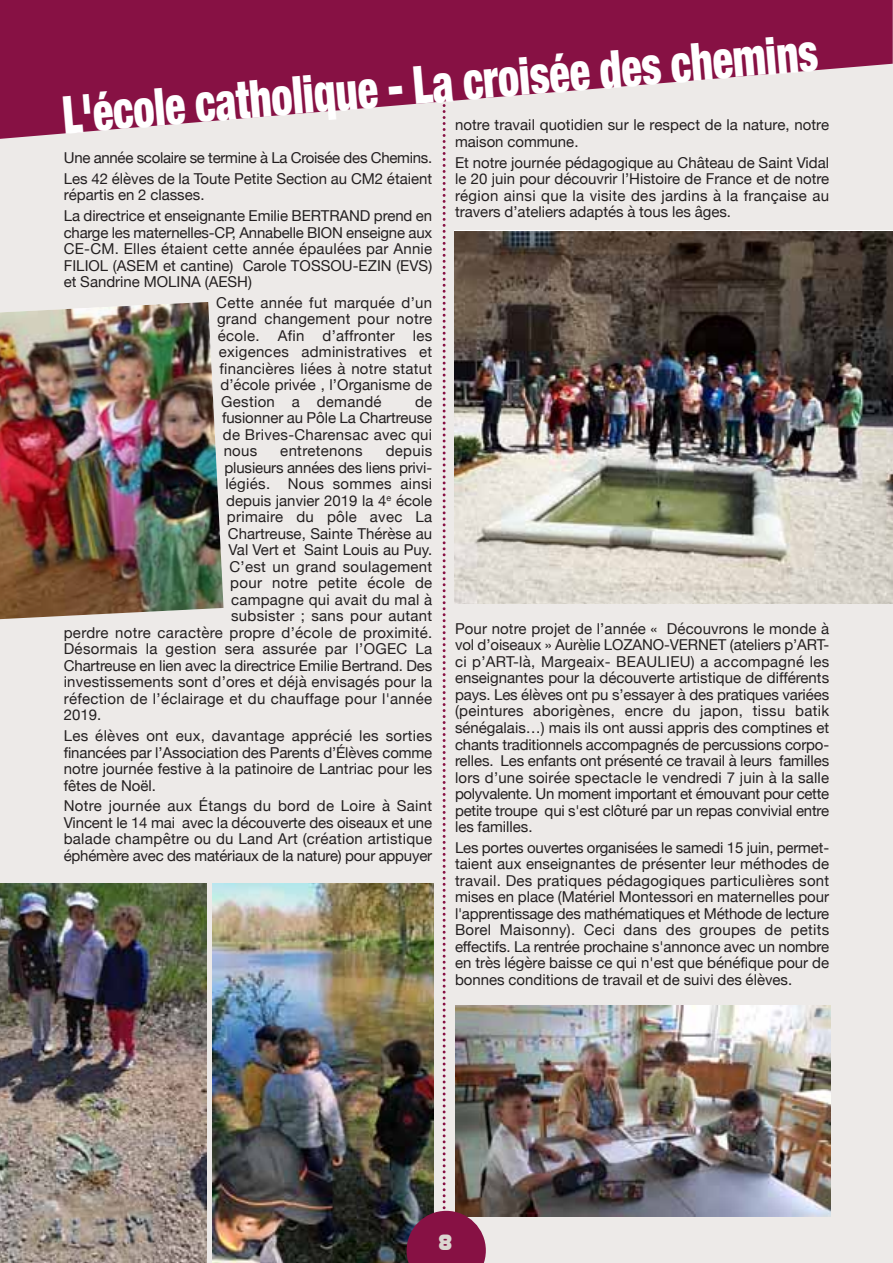
<style>
.page{position:relative;width:893px;height:1263px;background:#edeae8}
.page>*{position:absolute;margin:0;border:0;box-sizing:border-box;transform-origin:0 0}
.t1{font:900 condensed 52.5px "Helvetica Neue";color:#fff;scale:.8 1}
.t2{font:27px "Dokyo";color:#dbd6d0}
.t3{font:15px/16.5px "Helvetica Neue";color:#231f20;text-align:justify}
.t4{font:15px "Helvetica Neue";letter-spacing:.02em;color:#231f20}
.t5{font:15px/20.7px "Helvetica Neue";letter-spacing:-.02em;color:#231f20}
</style>
<div class="page">
<img style="left:212px;top:883px;width:195px;height:380px">
<img style="left:0;top:883px;width:206px;height:380px">
<img style="left:486px;top:1006px;width:344px;height:210px">
<img style="left:486px;top:232px;width:406px;height:372px">
<img style="left:0;top:302px;width:224px;height:317px">
<hr style="left:892px;top:0;width:1px;height:1263px;background:#cdc5bc">
<svg style="left:0;top:0;width:892px;height:139px;fill:#871144"></svg>
<svg style="left:892px;top:0;width:1px;height:143px"></svg>
<img style="left:407px;top:92px;width:79px;height:1171px">
<h1 class="t1" style="left:61px;top:97px;width:949px;rotate:-5deg">L'école catholique - La croisée des chemins</h1>
<p class="t3" style="left:455px;top:117px;width:376px">notre travail quotidien sur le respect de la nature, notre maison commune.</p>
<p class="t3" style="left:455px;top:154px;width:376px">Et notre journée pédagogique au Château de Saint Vidal le 20 juin pour découvrir l’Histoire de France et de notre région ainsi que la visite des jardins à la française au travers d’ateliers adaptés à tous les âges.</p>
<p class="t5" style="left:64px;top:147px;width:370px">Une année scolaire se termine à La Croisée des Chemins.<br>Les 42 élèves de la Toute Petite Section au CM2 étaient</p>
<p class="t3" style="left:64px;top:184px;width:370px;line-height:20.7px">répartis en 2 classes.<br>La directrice et enseignante Emilie BERTRAND prend en</p>
<p class="t3" style="left:64px;top:224px;width:370px">charge les maternelles-CP, Annabelle BION enseigne aux CE-CM. Elles étaient cette année épaulées par Annie FILIOL (ASEM et cantine) Carole TOSSOU-EZIN (EVS) et Sandrine MOLINA (AESH)</p>
<p class="t3" style="left:216px;top:294px;width:218px">Cette année fut marquée d’un grand changement pour notre école. Afin d’affronter les exigences administratives et financières liées à notre statut d’école privée , l’Organisme de Gestion a demandé</p>
<p class="t3" style="left:222px;top:393px;width:212px;text-indent:193px">de fusionner au Pôle La Chartreuse de Brives-Charensac avec qui nous</p>
<p class="t4" style="left:280px;top:442px;width:84px">entretenons</p>
<p class="t3" style="left:386px;top:443px;width:48px">depuis</p>
<p class="t3" style="left:224px;top:459px;width:209px">plusieurs années des liens privi-</p>
<p class="t4" style="left:225px;top:475px;width:208px">légiés. Nous sommes ainsi</p>
<p class="t3" style="left:226px;top:492px;width:208px">depuis janvier 2019 la 4<sup>e</sup> école</p>
<p class="t4" style="left:227px;top:508px;width:207px">primaire du pôle avec La</p>
<p class="t3" style="left:228px;top:525px;width:206px">Chartreuse, Sainte Thérèse au</p>
<p class="t3" style="left:229px;top:542px;width:205px">Val Vert et Saint Louis au Puy.</p>
<p class="t4" style="left:229px;top:558px;width:204px">C’est un grand soulagement</p>
<p class="t4" style="left:230px;top:574px;width:203px">pour notre petite école de</p>
<p class="t4" style="left:231px;top:591px;width:203px">campagne qui avait du mal à</p>
<p class="t4" style="left:231px;top:607px;width:203px">subsister ; sans pour autant</p>
<p class="t4" style="left:64px;top:624px;width:370px">perdre notre caractère propre d’école de proximité.</p>
<p class="t4" style="left:64px;top:640px;width:370px">Désormais la gestion sera assurée par l’OGEC La</p>
<p class="t3" style="left:64px;top:657px;width:370px">Chartreuse en lien avec la directrice Emilie Bertrand. Des</p>
<p class="t3" style="left:64px;top:674px;width:370px">investissements sont d’ores et déjà envisagés pour la</p>
<p class="t4" style="left:64px;top:690px;width:370px">réfection de l’éclairage et du chauffage pour l'année</p>
<p class="t3" style="left:64px;top:707px;width:39px">2019.</p>
<p class="t3" style="left:64px;top:727px;width:370px">Les élèves ont eux, davantage apprécié les sorties financées par l’Association des Parents d’Élèves comme notre journée festive à la patinoire de Lantriac pour les fêtes de Noël.</p>
<p class="t3" style="left:64px;top:798px;width:370px">Notre journée aux Étangs du bord de Loire à Saint Vincent le 14 mai avec la découverte des oiseaux et une balade champêtre ou du Land Art (création artistique éphémère avec des matériaux de la nature) pour appuyer</p>
<p class="t3" style="left:455px;top:620px;width:376px">Pour notre projet de l’année « Découvrons le monde à vol d’oiseaux » Aurèlie LOZANO-VERNET (ateliers p’ART&shy;ci p’ART-là, Margeaix- BEAULIEU) a accompagné les enseignantes pour la découverte artistique de différents pays. Les élèves ont pu s’essayer à des pratiques variées (peintures aborigènes, encre du japon, tissu batik sénégalais…) mais ils ont aussi appris des comptines et chants traditionnels accompagnés de percussions corpo&shy;relles. Les enfants ont présenté ce travail à leurs familles lors d’une soirée spectacle le vendredi 7 juin à la salle polyvalente. Un moment important et émouvant pour cette petite troupe qui s'est clôturé par un repas convivial entre les familles.</p>
<p class="t3" style="left:455px;top:839px;width:376px">Les portes ouvertes organisées le samedi 15 juin, permet&shy;taient aux enseignantes de présenter leur méthodes de travail. Des pratiques pédagogiques particulières sont mises en place (Matériel Montessori en maternelles pour l'apprentissage des mathématiques et Méthode de lecture Borel Maisonny). Ceci dans des groupes de petits effectifs. La rentrée prochaine s'annonce avec un nombre en très légère baisse ce qui n'est que bénéfique pour de bonnes conditions de travail et de suivi des élèves.</p>
<h2 class="t2" style="left:439px;top:1225px;width:15px">8</h2>
</div>
